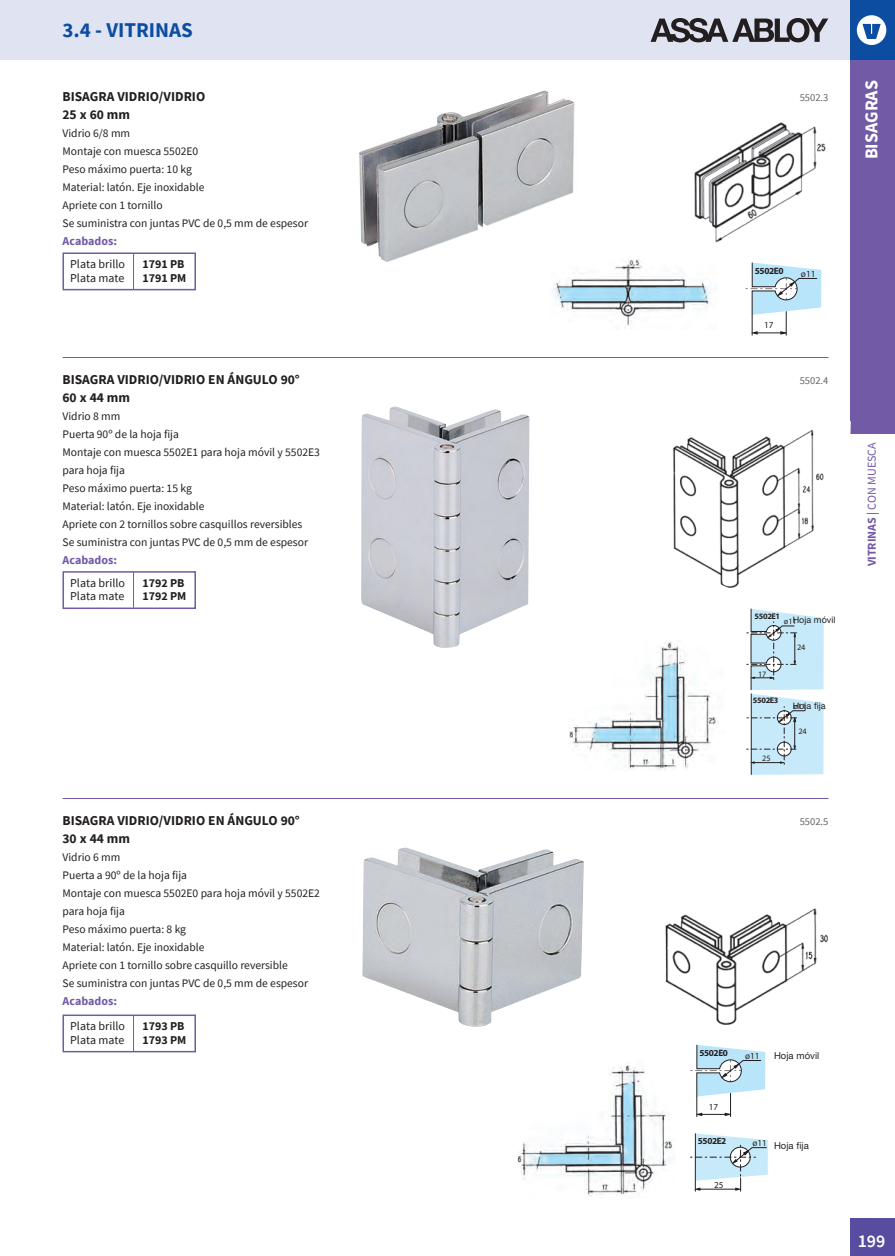
<style>
.page{position:relative;width:895px;height:1256px;background:#fff}
.page>*{position:absolute;margin:0;border:0;box-sizing:border-box;transform-origin:0 0}
.t1{font:700 21px "Source Sans Pro";color:#0d4da1}
.t2{font:700 18px "Source Sans Pro";color:#fff}
.t3{font:600 18px "Source Sans Pro";color:#fff}
.t4{font:700 13.5px/18px "Source Sans Pro";color:#231f20}
.t5{font:12px/13.5px "Source Sans Pro";color:#231f20}
.t6{font:700 12px/13.5px "Source Sans Pro";color:#231f20}
.t7{font:700 12px "Source Sans Pro";color:#725aa6}
.t8{font:12px "Source Sans Pro";letter-spacing:-.01em;color:#725aa6}
.t9{font:11.55px/18px "Source Sans Pro";color:#231f20}
.t10{font:10.5px "Source Sans Pro";color:#636366}
.t11{font:9.6px "Helvetica Neue LT Std";color:#231f20}
.t12{font:700 9.3px "Myriad Pro";letter-spacing:-.04em;color:#231f20}
.t13{font:9.3px "Myriad Pro";color:#231f20}
.t14{font:700 9.15px "Myriad Pro";letter-spacing:-.04em;color:#231f20}
.t15{font:9.15px "Myriad Pro";color:#231f20}
.t16{font:9px "Helvetica Neue LT Std";color:#231f20}
.t17{font:8.25px "Myriad Pro";color:#231f20}
.t18{font:700 8.25px "Myriad Pro";letter-spacing:-.04em;color:#231f20}
.s1{font-weight:700}
.s2{font-weight:600}
</style>
<div class="page">
<div style="left:850px;top:0;width:44px;height:434px;background:#725aa6"></div>
<div style="left:0;top:0;width:850px;height:60px;background:#e0e4f2"></div>
<div style="left:850px;top:1218px;width:44px;height:38px;background:#574c9f"></div>
<div style="left:850px;top:0;width:44px;height:60px;background:#0d4da1"></div>
<svg style="left:856px;top:15px;width:30px;height:30px"></svg>
<div style="left:62px;top:252px;width:134px;height:38px;border:2px solid #725aa6"></div>
<hr style="left:133px;top:253px;width:1px;height:36px;background:#725aa6">
<div style="left:62px;top:571px;width:134px;height:38px;border:2px solid #725aa6"></div>
<hr style="left:133px;top:572px;width:1px;height:36px;background:#725aa6">
<div style="left:62px;top:1015px;width:134px;height:37px;border:2px solid #725aa6"></div>
<hr style="left:133px;top:1015px;width:1px;height:36px;background:#725aa6">
<hr style="left:62px;top:357px;width:766px;height:1px;background:#725aa6">
<hr style="left:62px;top:798px;width:766px;height:1px;background:#725aa6">
<img style="left:694px;top:122px;width:132px;height:121px">
<img style="left:552px;top:259px;width:159px;height:67px">
<svg style="left:745px;top:263px;width:76px;height:73px"></svg>
<img style="left:359px;top:91px;width:220px;height:171px">
<img style="left:672px;top:429px;width:152px;height:159px">
<img style="left:361px;top:407px;width:168px;height:241px">
<img style="left:665px;top:908px;width:163px;height:117px">
<div style="left:783px;top:990px;width:65px;height:38px;background:#fff"></div>
<img style="left:517px;top:1065px;width:155px;height:132px">
<img style="left:569px;top:641px;width:150px;height:129px">
<svg style="left:746px;top:609px;width:77px;height:166px"></svg>
<svg style="left:690px;top:1045px;width:75px;height:72px"></svg>
<svg style="left:690px;top:1133px;width:77px;height:58px"></svg>
<img style="left:362px;top:848px;width:221px;height:179px">
<svg style="left:650px;top:18px;width:178px;height:24px"></svg>
<h1 class="t1" style="left:62px;top:16px;width:132px">3.4 - VITRINAS</h1>
<p class="t4" style="left:62px;top:87px;width:144px">BISAGRA VIDRIO/VIDRIO<br>25 x 60 mm</p>
<p class="t9" style="left:62px;top:124px;width:247px">Vidrio 6/8 mm<br>Montaje con muesca 5502E0<br>Peso máximo puerta: 10 kg<br>Material: latón. Eje inoxidable<br>Apriete con 1 tornillo<br>Se suministra con juntas PVC de 0,5 mm de espesor</p>
<p class="t7" style="left:62px;top:233px;width:56px">Acabados:</p>
<p class="t5" style="left:70px;top:257px;width:56px">Plata brillo<br>Plata mate</p>
<p class="t6" style="left:142px;top:257px;width:46px">1791 PB<br>1791 PM</p>
<p class="t4" style="left:62px;top:370px;width:239px">BISAGRA VIDRIO/VIDRIO EN ÁNGULO 90°<br>60 x 44 mm</p>
<p class="t9" style="left:62px;top:407px;width:259px">Vidrio 8 mm<br>Puerta 90º de la hoja fija<br>Montaje con muesca 5502E1 para hoja móvil y 5502E3 para hoja fija<br>Peso máximo puerta: 15 kg<br>Material: latón. Eje inoxidable<br>Apriete con 2 tornillos sobre casquillos reversibles<br>Se suministra con juntas PVC de 0,5 mm de espesor</p>
<p class="t7" style="left:62px;top:552px;width:56px">Acabados:</p>
<p class="t5" style="left:70px;top:576px;width:56px">Plata brillo<br>Plata mate</p>
<p class="t6" style="left:142px;top:576px;width:46px">1792 PB<br>1792 PM</p>
<p class="t4" style="left:62px;top:811px;width:239px">BISAGRA VIDRIO/VIDRIO EN ÁNGULO 90°<br>30 x 44 mm</p>
<p class="t9" style="left:62px;top:848px;width:259px">Vidrio 6 mm<br>Puerta a 90º de la hoja fija<br>Montaje con muesca 5502E0 para hoja móvil y 5502E2 para hoja fija<br>Peso máximo puerta: 8 kg<br>Material: latón. Eje inoxidable<br>Apriete con 1 tornillo sobre casquillo reversible<br>Se suministra con juntas PVC de 0,5 mm de espesor</p>
<p class="t7" style="left:62px;top:993px;width:56px">Acabados:</p>
<p class="t5" style="left:70px;top:1019px;width:56px">Plata brillo<br>Plata mate</p>
<p class="t6" style="left:142px;top:1019px;width:46px">1793 PB<br>1793 PM</p>
<p class="t10" style="left:799px;top:90px;width:30px">5502.3</p>
<h2 class="t2" style="left:859px;top:159px;width:81px;rotate:-90deg">BISAGRAS</h2>
<p class="t12" style="left:754px;top:264px;width:30px">5502E0</p>
<p class="t13" style="left:764px;top:319px;width:11px">17</p>
<p class="t13" style="left:800px;top:269px;width:16px">ø11</p>
<p class="t10" style="left:799px;top:374px;width:30px">5502.4</p>
<p class="t18" style="left:754px;top:611px;width:27px">5502E1</p>
<p class="t16" style="left:792px;top:615px;width:44px">Hoja móvil</p>
<p class="t17" style="left:783px;top:616px;width:14px">ø11</p>
<p class="t17" style="left:757px;top:669px;width:10px">17</p>
<p class="t18" style="left:752px;top:695px;width:27px">5502E3</p>
<p class="t17" style="left:762px;top:753px;width:10px">25</p>
<p class="t17" style="left:796px;top:642px;width:10px">24</p>
<p class="t16" style="left:792px;top:701px;width:34px">Hoja fija</p>
<p class="t17" style="left:793px;top:701px;width:14px">ø11</p>
<p class="t17" style="left:798px;top:726px;width:10px">24</p>
<p class="t10" style="left:799px;top:815px;width:30px">5502.5</p>
<p class="t8" style="left:863px;top:566px;width:125px;rotate:-90deg"><span class="s1">VITRINAS</span> <span class="s2">|</span> CON MUESCA</p>
<p class="t14" style="left:699px;top:1047px;width:30px">5502E0</p>
<p class="t15" style="left:708px;top:1101px;width:11px">17</p>
<p class="t14" style="left:697px;top:1135px;width:30px">5502E2</p>
<p class="t15" style="left:714px;top:1179px;width:11px">25</p>
<p class="t15" style="left:745px;top:1051px;width:16px">ø11</p>
<p class="t11" style="left:773px;top:1049px;width:47px">Hoja móvil</p>
<p class="t15" style="left:752px;top:1137px;width:16px">ø11</p>
<p class="t11" style="left:773px;top:1140px;width:36px">Hoja fija</p>
<h2 class="t3" style="left:857px;top:1229px;width:29px">199</h2>
</div>
